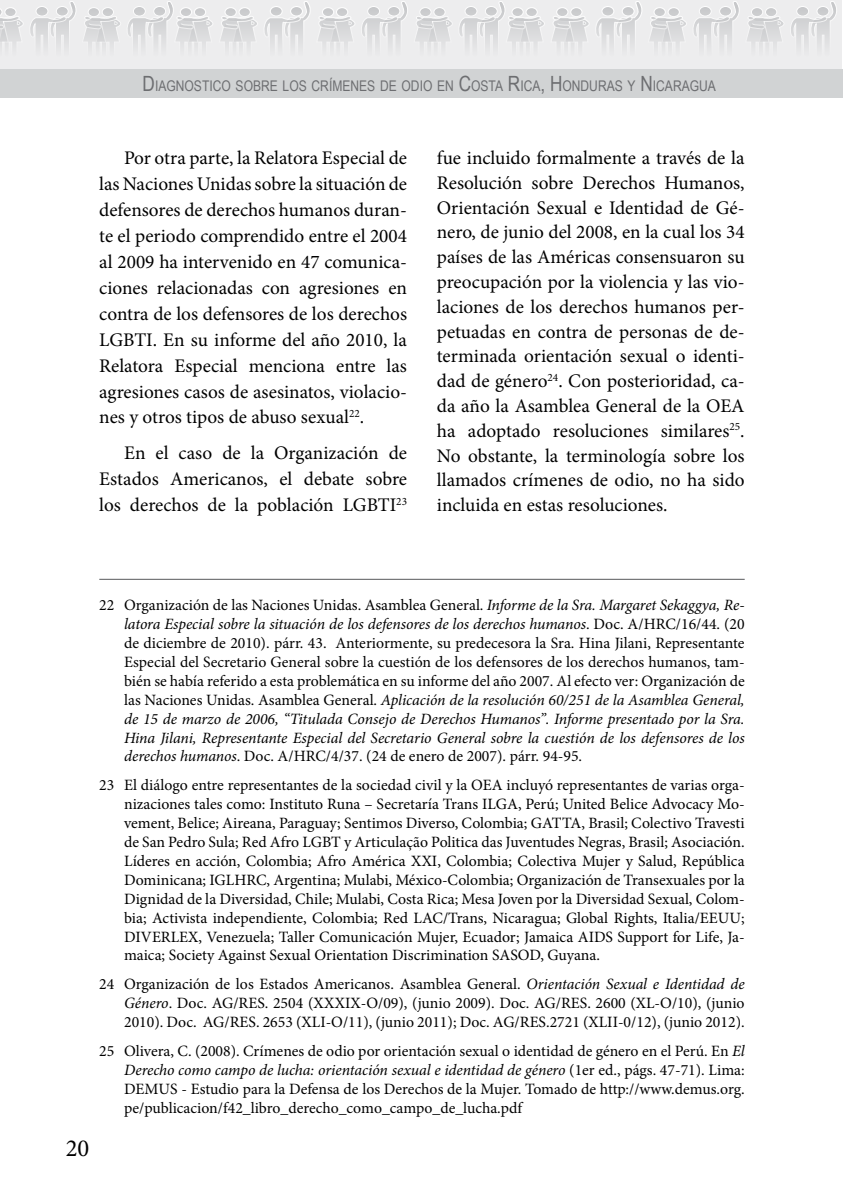
<style>
.page{position:relative;width:844px;height:1191px;background:#fff}
.page>*{position:absolute;margin:0;border:0;box-sizing:border-box;transform-origin:0 0}
.t1{font:24.5px "Minion Pro";color:#000}
.t2{font:19.25px/24.8px "Minion Pro";color:#000;text-align:justify}
.t3{font:15.75px/18.9px "Minion Pro";color:#000;text-align:justify}
.t4{font:14.7px "Arial Narrow";color:#6d6e71}
.s1{font-size:21px}
.s2{font-style:italic}
</style>
<div class="page">
<div style="left:0;top:0;width:841px;height:82px;background:#ededee"></div>
<div style="left:0;top:69px;width:841px;height:29px;background:#d1d3d4"></div>
<svg style="left:0;top:1px;width:837px;height:43px"></svg>
<div style="left:512px;top:8px;width:11px;height:9px;background:#c7c8ca;border-radius:50%"></div>
<div style="left:511px;top:7px;width:12px;height:10px;border:1px solid #fff;border-radius:50%"></div>
<div style="left:526px;top:8px;width:11px;height:9px;background:#c7c8ca;border-radius:50%"></div>
<div style="left:525px;top:7px;width:12px;height:10px;border:1px solid #fff;border-radius:50%"></div>
<hr style="left:99px;top:579px;width:645px;height:1px;background:#58595b">
<p class="t4" style="left:143px;top:75px;width:574px"><span class="s1">D</span>IAGNOSTICO SOBRE LOS CRÍMENES DE ODIO EN <span class="s1">C</span>OSTA <span class="s1">R</span>ICA<span class="s1">, H</span>ONDURAS Y <span class="s1">N</span> ICARAGUA</p>
<p class="t2" style="left:99px;top:145px;width:309px;line-height:25.9px;text-indent:25px">Por otra parte, la Relatora Especial de las Naciones Unidas sobre la situación de defensores de derechos humanos duran&shy;te el periodo comprendido entre el 2004 al 2009 ha intervenido en 47 comunica&shy;ciones relacionadas con agresiones en contra de los defensores de los derechos LGBTI. En su informe del año 2010, la Relatora Especial menciona entre las agresiones casos de asesinatos, violacio&shy;nes y otros tipos de abuso sexual<sup>22</sup>.</p>
<p class="t2" style="left:99px;top:440px;width:309px;line-height:25.9px;text-indent:25px">En el caso de la Organización de Estados Americanos, el debate sobre los derechos de la población LGBTI<sup>23</sup></p>
<p class="t2" style="left:436px;top:146px;width:309px">fue incluido formalmente a través de la Resolución sobre Derechos Humanos, Orientación Sexual e Identidad de Gé&shy;nero, de junio del 2008, en la cual los 34 países de las Américas consensuaron su preocupación por la violencia y las vio&shy;laciones de los derechos humanos per&shy;petuadas en contra de personas de de&shy;terminada orientación sexual o identi&shy;dad de género<sup>24</sup>. Con posterioridad, ca&shy;da año la Asamblea General de la OEA ha adoptado resoluciones similares<sup>25</sup>.<br>No obstante, la terminología sobre los llamados crímenes de odio, no ha sido incluida en estas resoluciones.</p>
<h1 class="t1" style="left:66px;top:1132px;width:25px">20</h1>
<p class="t3" style="left:124px;top:596px;width:622px;text-indent:-25px">22 Organización de las Naciones Unidas. Asamblea General. <span class="s2">Informe de la Sra. Margaret Sekaggya, Re&shy;latora Especial sobre la situación de los defensores de los derechos humanos</span>. Doc. A/HRC/16/44. (20 de diciembre de 2010). párr. 43. Anteriormente, su predecesora la Sra. Hina Jilani, Representante Especial del Secretario General sobre la cuestión de los defensores de los derechos humanos, tam&shy;bién se había referido a esta problemática en su informe del año 2007. Al efecto ver: Organización de las Naciones Unidas. Asamblea General. <span class="s2">Aplicación de la resolución 60/251 de la Asamblea General, de 15 de marzo de 2006, “Titulada Consejo de Derechos Humanos”. Informe presentado por la Sra.<br>Hina Jilani, Representante Especial del Secretario General sobre la cuestión de los defensores de los derechos humanos</span>. Doc. A/HRC/4/37. (24 de enero de 2007). párr. 94-95.</p>
<p class="t3" style="left:124px;top:776px;width:622px;text-indent:-25px">23 El diálogo entre representantes de la sociedad civil y la OEA incluyó representantes de varias orga&shy;nizaciones tales como: Instituto Runa – Secretaría Trans ILGA, Perú; United Belice Advocacy Mo&shy;vement, Belice; Aireana, Paraguay; Sentimos Diverso, Colombia; GATTA, Brasil; Colectivo Travesti de San Pedro Sula; Red Afro LGBT y Articulação Politica das Juventudes Negras, Brasil; Asociación.<br>Líderes en acción, Colombia; Afro América XXI, Colombia; Colectiva Mujer y Salud, República Dominicana; IGLHRC, Argentina; Mulabi, México-Colombia; Organización de Transexuales por la Dignidad de la Diversidad, Chile; Mulabi, Costa Rica; Mesa Joven por la Diversidad Sexual, Colom&shy;bia; Activista independiente, Colombia; Red LAC/Trans, Nicaragua; Global Rights, Italia/EEUU; DIVERLEX, Venezuela; Taller Comunicación Mujer, Ecuador; Jamaica AIDS Support for Life, Ja&shy;maica; Society Against Sexual Orientation Discrimination SASOD, Guyana.</p>
<p class="t3" style="left:124px;top:975px;width:622px;text-indent:-25px">24 Organización de los Estados Americanos. Asamblea General. <span class="s2">Orientación Sexual e Identidad de Género</span>. Doc. AG/RES. 2504 (XXXIX-O/09), (junio 2009). Doc. AG/RES. 2600 (XL-O/10), (junio 2010). Doc. AG/RES. 2653 (XLI-O/11), (junio 2011); Doc. AG/RES.2721 (XLII-0/12), (junio 2012).</p>
<p class="t3" style="left:124px;top:1041px;width:622px;text-indent:-25px">25 Olivera, C. (2008). Crímenes de odio por orientación sexual o identidad de género en el Perú. En <span class="s2">El Derecho como campo de lucha: orientación sexual e identidad de género</span> (1er ed., págs. 47-71). Lima:<br>DEMUS - Estudio para la Defensa de los Derechos de la Mujer. Tomado de http://www.demus.org. pe/publicacion/f42_libro_derecho_como_campo_de_lucha.pdf</p>
</div>
